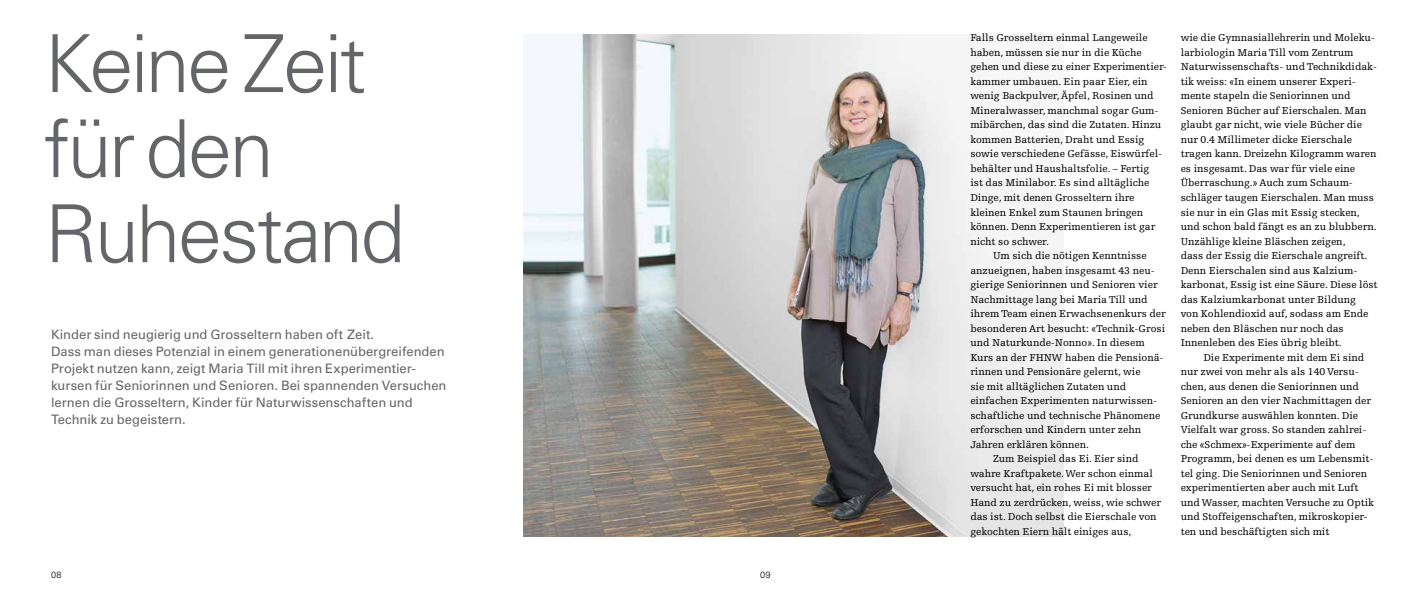
<style>
.page{position:relative;width:1418px;height:596px;background:#fff}
.page>*{position:absolute;margin:0;border:0;box-sizing:border-box;transform-origin:0 0}
.t1{font:300 80px/85px "Univers LT Pro 45";letter-spacing:-.035em;color:#646568}
.t2{font:13px/17px "Univers LT Pro 55 Roman";color:#646568}
.t3{font:10.5px/14.5px "Egyptienne FLT Std";letter-spacing:-.005em;color:#000}
.t4{font:10.4px "Egyptienne FLT Std";letter-spacing:-.01em;color:#000}
.t5{font:300 9px "Univers LT Pro 45";color:#000}
</style>
<div class="page">
<img style="left:523px;top:34px;width:540px;height:502px">
<h1 class="t1" style="left:44px;top:21px;width:363px">Keine Zeit für den<br>Ruhestand</h1>
<p class="t2" style="left:51px;top:325px;width:397px">Kinder sind neugierig und Grosseltern haben oft Zeit.<br>Dass man dieses Potenzial in einem generationenübergreifenden Projekt nutzen kann, zeigt Maria Till mit ihren Experimentier&shy;kursen für Seniorinnen und Senioren. Bei spannenden Versuchen lernen die Grosseltern, Kinder für Naturwissenschaften und Technik zu begeistern.</p>
<p class="t5" style="left:51px;top:569px;width:12px">08</p>
<p class="t5" style="left:760px;top:569px;width:12px">09</p>
<p class="t3" style="left:970px;top:31px;width:179px">Falls Grosseltern einmal Langeweile</p>
<p class="t3" style="left:970px;top:45px;width:173px">haben, müssen sie nur in die Küche</p>
<p class="t3" style="left:970px;top:60px;width:198px">gehen und diese zu einer Experimentier-</p>
<p class="t3" style="left:970px;top:74px;width:179px">kammer umbauen. Ein paar Eier, ein</p>
<p class="t3" style="left:970px;top:89px;width:185px">wenig Backpulver, Äpfel, Rosinen und</p>
<p class="t3" style="left:970px;top:103px;width:190px">Mineralwasser, manchmal sogar Gum-</p>
<p class="t3" style="left:970px;top:118px;width:192px">mibärchen, das sind die Zutaten. Hinzu</p>
<p class="t3" style="left:970px;top:132px;width:175px">kommen Batterien, Draht und Essig</p>
<p class="t3" style="left:970px;top:147px;width:193px">sowie verschiedene Gefässe, Eiswürfel-</p>
<p class="t3" style="left:970px;top:161px;width:180px">behälter und Haushaltsfolie. – Fertig</p>
<p class="t3" style="left:970px;top:176px;width:181px">ist das Minilabor. Es sind alltägliche</p>
<p class="t3" style="left:970px;top:190px;width:166px">Dinge, mit denen Grosseltern ihre</p>
<p class="t3" style="left:970px;top:205px;width:174px">kleinen Enkel zum Staunen bringen</p>
<p class="t3" style="left:970px;top:219px;width:186px">können. Denn Experimentieren ist gar</p>
<p class="t3" style="left:970px;top:234px;width:80px">nicht so schwer.</p>
<p class="t3" style="left:993px;top:248px;width:155px">Um sich die nötigen Kenntnisse</p>
<p class="t3" style="left:970px;top:263px;width:186px">anzueignen, haben insgesamt 43 neu-</p>
<p class="t3" style="left:970px;top:277px;width:189px">gierige Seniorinnen und Senioren vier</p>
<p class="t3" style="left:970px;top:292px;width:179px">Nachmittage lang bei Maria Till und</p>
<p class="t3" style="left:970px;top:306px;width:197px">ihrem Team einen Erwachsenenkurs der</p>
<p class="t3" style="left:970px;top:321px;width:196px">besonderen Art besucht: «Technik-Grosi</p>
<p class="t3" style="left:970px;top:335px;width:176px">und Naturkunde-Nonno». In diesem</p>
<p class="t3" style="left:970px;top:350px;width:195px">Kurs an der FHNW haben die Pensionä-</p>
<p class="t3" style="left:970px;top:364px;width:172px">rinnen und Pensionäre gelernt, wie</p>
<p class="t3" style="left:970px;top:379px;width:157px">sie mit alltäglichen Zutaten und</p>
<p class="t3" style="left:970px;top:393px;width:188px">einfachen Experimenten naturwissen-</p>
<p class="t3" style="left:970px;top:408px;width:191px">schaftliche und technische Phänomene</p>
<p class="t3" style="left:970px;top:422px;width:172px">erforschen und Kindern unter zehn</p>
<p class="t3" style="left:970px;top:437px;width:120px">Jahren erklären können.</p>
<p class="t3" style="left:993px;top:451px;width:147px">Zum Beispiel das Ei. Eier sind</p>
<p class="t3" style="left:970px;top:466px;width:184px">wahre Kraftpakete. Wer schon einmal</p>
<p class="t3" style="left:970px;top:480px;width:183px">versucht hat, ein rohes Ei mit blosser</p>
<p class="t3" style="left:970px;top:495px;width:192px">Hand zu zerdrücken, weiss, wie schwer</p>
<p class="t3" style="left:970px;top:509px;width:188px">das ist. Doch selbst die Eierschale von</p>
<p class="t3" style="left:970px;top:524px;width:162px">gekochten Eiern hält einiges aus,</p>
<p class="t3" style="left:1180px;top:31px;width:198px">wie die Gymnasiallehrerin und Moleku&shy;larbiologin Maria Till vom Zentrum Naturwissenschafts- und Technikdidak&shy;tik weiss: «In einem unserer Experi&shy;mente stapeln die Seniorinnen und Senioren Bücher auf Eierschalen. Man glaubt gar nicht, wie viele Bücher die nur 0.4 Millimeter dicke Eierschale</p>
<p class="t4" style="left:1180px;top:148px;width:197px">tragen kann. Dreizehn Kilogramm waren</p>
<p class="t3" style="left:1180px;top:161px;width:198px">es insgesamt. Das war für viele eine Überraschung.» Auch zum Schaum&shy;schläger taugen Eierschalen. Man muss sie nur in ein Glas mit Essig stecken, und schon bald fängt es an zu blubbern.<br>Unzählige kleine Bläschen zeigen,<br>dass der Essig die Eierschale angreift.<br>Denn Eierschalen sind aus Kalzium&shy;karbonat, Essig ist eine Säure. Diese löst das Kalziumkarbonat unter Bildung<br>von Kohlendioxid auf, sodass am Ende neben den Bläschen nur noch das Innenleben des Eies übrig bleibt.</p>
<p class="t3" style="left:1180px;top:350px;width:195px;text-indent:23px">Die Experimente mit dem Ei sind nur zwei von mehr als als 140 Versu&shy;chen, aus denen die Seniorinnen und Senioren an den vier Nachmittagen der Grundkurse auswählen konnten. Die Vielfalt war gross. So standen zahlrei&shy;che «Schmex»-Experimente auf dem Programm, bei denen es um Lebensmit&shy;tel ging. Die Seniorinnen und Senioren experimentierten aber auch mit Luft und Wasser, machten Versuche zu Optik und Stoffeigenschaften, mikroskopier&shy;ten und beschäftigten sich mit</p>
</div>
